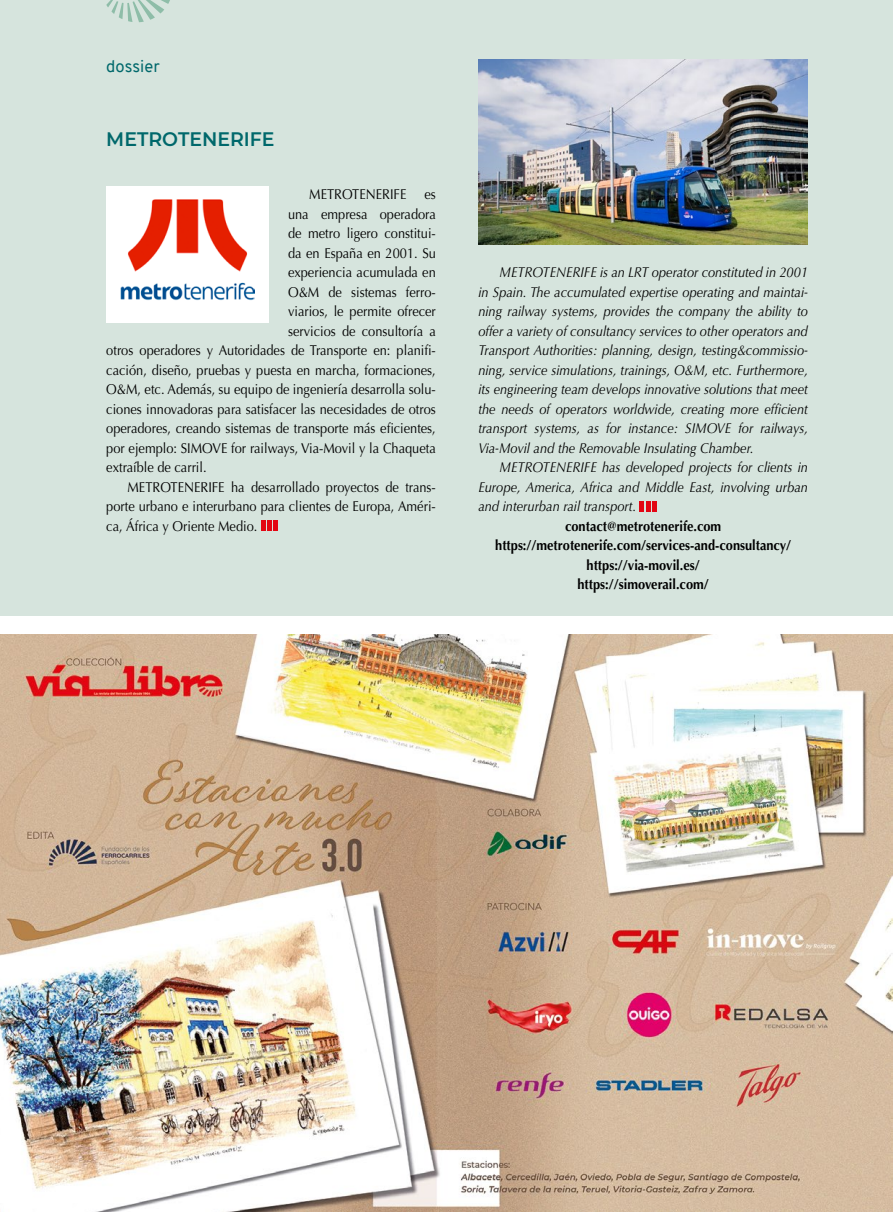
<style>
.page{position:relative;width:893px;height:1212px;background:#fff}
.page>*{position:absolute;margin:0;border:0;box-sizing:border-box;transform-origin:0 0}
.t1{font:600 19.5px "Montserrat";color:#00686b}
.t2{font:16.5px "Overpass";color:#00686b}
.t3{font:italic 14.25px/19.5px "Optima";color:#000;text-align:justify;scale:.9 1}
.t4{font:14.25px "Optima";color:#000;scale:.9 1}
.t5{font:700 14.25px/19.5px "Optima";color:#000;text-align:center;scale:.9 1}
</style>
<div class="page">
<div style="left:0;top:0;width:893px;height:615px;background:#d6e4dd"></div>
<svg style="left:106px;top:0;width:64px;height:22px"></svg>
<hr style="left:261px;top:521px;width:4px;height:10px;background:#e30613">
<div style="left:267px;top:521px;width:5px;height:10px;background:#e30613"></div>
<hr style="left:274px;top:521px;width:4px;height:10px;background:#e30613">
<hr style="left:640px;top:501px;width:4px;height:10px;background:#e30613">
<hr style="left:646px;top:501px;width:4px;height:10px;background:#e30613">
<hr style="left:653px;top:501px;width:4px;height:10px;background:#e30613">
<img style="left:478px;top:60px;width:330px;height:185px">
<div style="left:106px;top:186px;width:163px;height:137px;background:#fff"></div>
<img style="left:121px;top:199px;width:133px;height:102px">
<img style="left:0;top:635px;width:893px;height:577px">
<p class="t2" style="left:106px;top:54px;width:55px">dossier</p>
<h1 class="t1" style="left:106px;top:126px;width:170px">METROTENERIFE</h1>
<p class="t4" style="left:309px;top:186px;width:109px">METROTENERIFE</p>
<p class="t4" style="left:424px;top:186px;width:14px">es</p>
<p class="t4" style="left:288px;top:206px;width:166px">una empresa operadora</p>
<p class="t4" style="left:288px;top:225px;width:166px">de metro ligero constitui-</p>
<p class="t4" style="left:288px;top:245px;width:166px">da en España en 2001. Su</p>
<p class="t4" style="left:288px;top:264px;width:166px">experiencia acumulada en</p>
<p class="t4" style="left:288px;top:284px;width:166px">O&amp;M de sistemas ferro-</p>
<p class="t4" style="left:288px;top:303px;width:166px">viarios, le permite ofrecer</p>
<p class="t4" style="left:288px;top:323px;width:166px">servicios de consultoría a</p>
<p class="t4" style="left:106px;top:342px;width:368px">otros operadores y Autoridades de Transporte en: planifi-</p>
<p class="t4" style="left:106px;top:362px;width:368px">cación, diseño, pruebas y puesta en marcha, formaciones,</p>
<p class="t4" style="left:106px;top:381px;width:368px">O&amp;M, etc. Además, su equipo de ingeniería desarrolla solu-</p>
<p class="t4" style="left:106px;top:401px;width:368px">ciones innovadoras para satisfacer las necesidades de otros</p>
<p class="t4" style="left:106px;top:420px;width:368px">operadores, creando sistemas de transporte más eficientes,</p>
<p class="t4" style="left:106px;top:440px;width:368px">por ejemplo: SIMOVE for railways, Via-Movil y la Chaqueta</p>
<p class="t4" style="left:106px;top:459px;width:113px">extraíble de carril.</p>
<p class="t4" style="left:128px;top:479px;width:344px">METROTENERIFE ha desarrollado proyectos de trans-</p>
<p class="t4" style="left:106px;top:498px;width:368px">porte urbano e interurbano para clientes de Europa, Améri-</p>
<p class="t4" style="left:106px;top:518px;width:169px">ca, África y Oriente Medio.</p>
<p class="t3" style="left:478px;top:263px;width:368px;text-indent:21px">METROTENERIFE is an LRT operator constituted in 2001 in Spain. The accumulated expertise operating and maintai&shy;ning railway systems, provides the company the ability to offer a variety of consultancy services to other operators and Transport Authorities: planning, design, testing&amp;commissio&shy;ning, service simulations, trainings, O&amp;M, etc. Furthermore, its engineering team develops innovative solutions that meet the needs of operators worldwide, creating more efficient transport systems, as for instance: SIMOVE for railways, Via-Movil and the Removable Insulating Chamber.</p>
<p class="t3" style="left:478px;top:458px;width:368px;text-indent:21px">METROTENERIFE has developed projects for clients in Europe, America, Africa and Middle East, involving urban and interurban rail transport.</p>
<p class="t5" style="left:495px;top:516px;width:330px">contact@metrotenerife.com https://metrotenerife.com/services-and-consultancy/ https://via-movil.es/<br>https://simoverail.com/</p>
</div>
